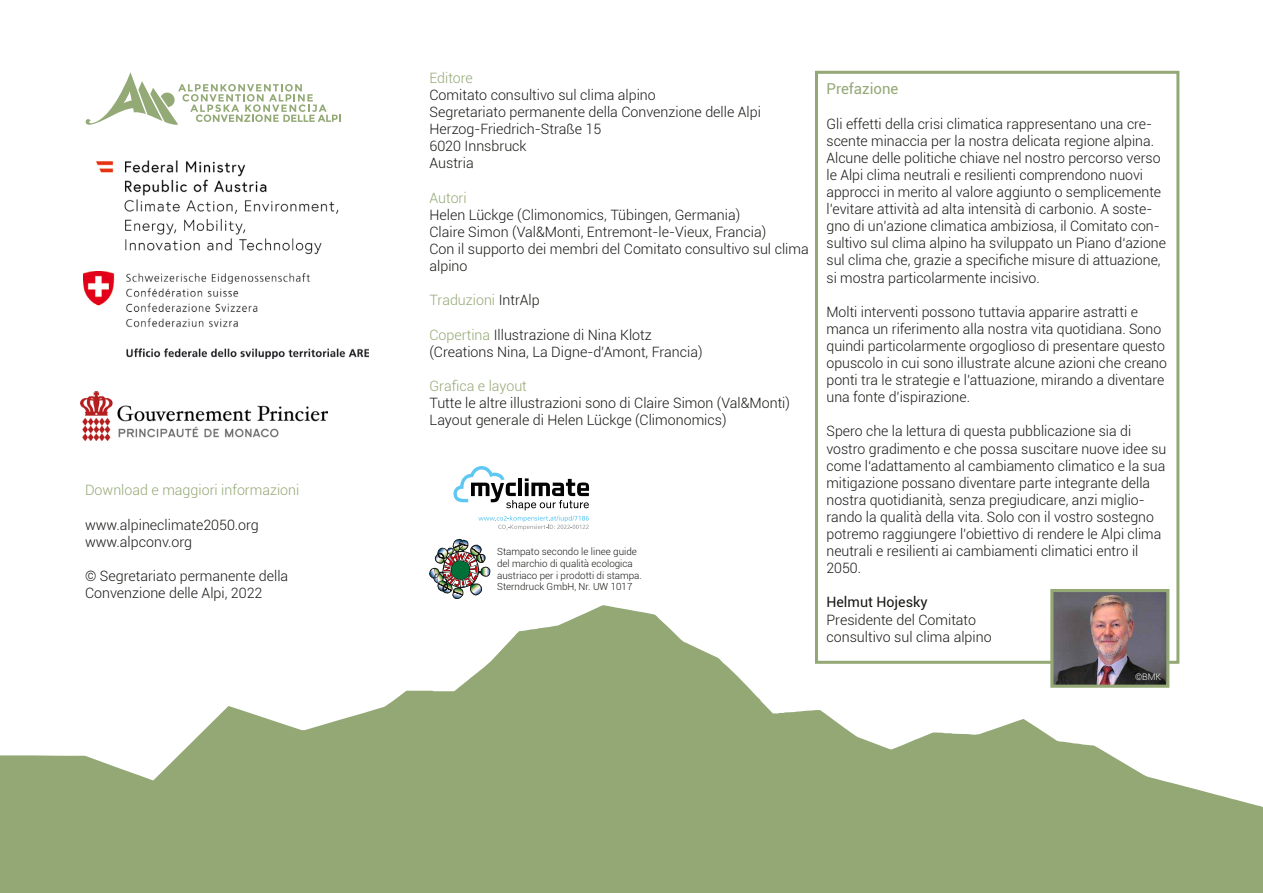
<style>
.page{position:relative;width:1263px;height:893px;background:#fff}
.page>*{position:absolute;margin:0;border:0;box-sizing:border-box;transform-origin:0 0}
.t1{font:15px "Roboto";color:#93a875}
.t2{font:300 14.25px/17.1px "Roboto";color:#171715}
.t3{font:300 14.25px "Roboto";color:#93a875}
.t4{font:14.25px "Roboto";color:#171715}
.t5{font:300 9.75px/11.7px "Roboto";color:#171715}
.t6{font:300 9px "Roboto";color:#fff}
.s1{color:#171715}
.s2{color:#93a875}
</style>
<div class="page">
<svg style="left:0;top:605px;width:1263px;height:288px;fill:#93a875"></svg>
<svg style="left:85px;top:72px;width:255px;height:53px"></svg>
<div style="left:815px;top:71px;width:364px;height:593px;border:3px solid #93a875"></div>
<img style="left:81px;top:391px;width:246px;height:49px">
<img style="left:1054px;top:593px;width:111px;height:91px">
<div style="left:1050px;top:589px;width:119px;height:99px;border:3px solid #93a875"></div>
<img style="left:429px;top:539px;width:61px;height:60px">
<svg style="left:453px;top:466px;width:136px;height:44px"></svg>
<svg style="left:478px;top:516px;width:111px;height:14px"></svg>
<img style="left:95px;top:160px;width:244px;height:95px">
<img style="left:83px;top:271px;width:285px;height:88px">
<p class="t3" style="left:85px;top:480px;width:216px">Download e maggiori informazioni</p>
<p class="t2" style="left:85px;top:516px;width:175px">www.alpineclimate2050.org www.alpconv.org</p>
<p class="t2" style="left:85px;top:567px;width:205px">© Segretariato permanente della<br>Convenzione delle Alpi, 2022</p>
<p class="t3" style="left:429px;top:68px;width:45px">Editore</p>
<p class="t2" style="left:429px;top:86px;width:333px">Comitato consultivo sul clima alpino<br>Segretariato permanente della Convenzione delle Alpi<br>Herzog-Friedrich-Straße 15<br>6020 Innsbruck<br>Austria</p>
<p class="t3" style="left:429px;top:188px;width:39px">Autori</p>
<p class="t2" style="left:429px;top:206px;width:381px">Helen Lückge (Climonomics, Tübingen, Germania)<br>Claire Simon (Val&amp;Monti, Entremont-le-Vieux, Francia)<br>Con il supporto dei membri del Comitato consultivo sul clima alpino</p>
<p class="t3" style="left:429px;top:290px;width:112px">Traduzioni <span class="s1">IntrAlp</span></p>
<p class="t2" style="left:429px;top:325px;width:275px"><span class="s2">Copertina</span> Illustrazione di Nina Klotz (Creations Nina, La Digne-d’Amont, Francia)</p>
<p class="t3" style="left:429px;top:376px;width:99px">Grafica e layout</p>
<p class="t2" style="left:429px;top:394px;width:362px">Tutte le altre illustrazioni sono di Claire Simon (Val&amp;Monti)<br>Layout generale di Helen Lückge (Climonomics)</p>
<p class="t5" style="left:497px;top:545px;width:146px">Stampato secondo le linee guide del marchio di qualità ecologica austriaco per i prodotti di stampa.<br>Sterndruck GmbH, Nr. UW 1017</p>
<p class="t1" style="left:826px;top:78px;width:73px">Prefazione</p>
<p class="t2" style="left:826px;top:115px;width:341px">Gli effetti della crisi climatica rappresentano una cre&shy;scente minaccia per la nostra delicata regione alpina.<br>Alcune delle politiche chiave nel nostro percorso verso le Alpi clima neutrali e resilienti comprendono nuovi approcci in merito al valore aggiunto o semplicemente l’evitare attività ad alta intensità di carbonio. A soste&shy;gno di un’azione climatica ambiziosa, il Comitato con&shy;sultivo sul clima alpino ha sviluppato un Piano d‘azione sul clima che, grazie a specifiche misure di attuazione, si mostra particolarmente incisivo.</p>
<p class="t2" style="left:826px;top:303px;width:342px">Molti interventi possono tuttavia apparire astratti e manca un riferimento alla nostra vita quotidiana. Sono quindi particolarmente orgoglioso di presentare questo opuscolo in cui sono illustrate alcune azioni che creano ponti tra le strategie e l’attuazione, mirando a diventare una fonte d’ispirazione.</p>
<p class="t2" style="left:826px;top:422px;width:341px">Spero che la lettura di questa pubblicazione sia di vostro gradimento e che possa suscitare nuove idee su come l‘adattamento al cambiamento climatico e la sua mitigazione possano diventare parte integrante della nostra quotidianità, senza pregiudicare, anzi miglio&shy;rando la qualità della vita. Solo con il vostro sostegno potremo raggiungere l’obiettivo di rendere le Alpi clima neutrali e resilienti ai cambiamenti climatici entro il 2050.</p>
<p class="t4" style="left:826px;top:592px;width:103px">Helmut Hojesky</p>
<p class="t2" style="left:826px;top:610px;width:167px">Presidente del Comitato consultivo sul clima alpino</p>
<p class="t6" style="left:1135px;top:671px;width:28px">©BMK</p>
</div>
